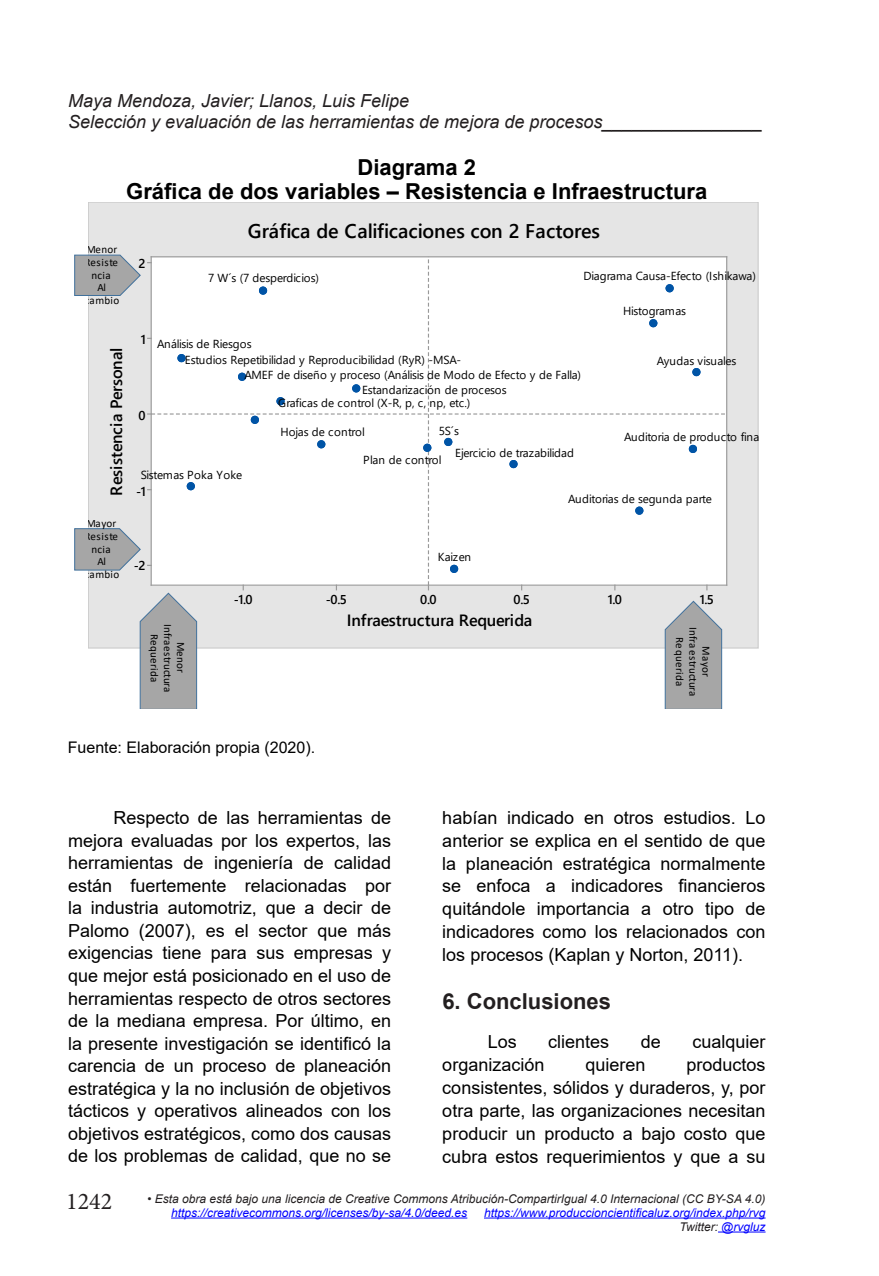
<style>
.page{position:relative;width:879px;height:1276px;background:#fff}
.page>*{position:absolute;margin:0;border:0;box-sizing:border-box;transform-origin:0 0}
.t1{font:24px "Minion Pro";color:#231f20}
.t2{font:700 22px/24px "Arial";color:#000;text-align:center}
.t3{font:700 22px "Arial";color:#231f20}
.t4{font:600 19.8px "Segoe UI";color:#000}
.t5{font:18px/22.6px "Arial";color:#000;text-align:justify}
.t6{font:italic 18px/21.6px "Arial";color:#231f20}
.t7{font:600 16.4px "Segoe UI";letter-spacing:-.01em;color:#000}
.t8{font:600 16.2px "Segoe UI";letter-spacing:-.01em;color:#000}
.t9{font:16px "Arial";color:#000}
.t10{font:600 12.8px "Segoe UI";color:#000}
.t11{font:italic 12px/14px "Arial";color:#00f;text-align:right}
.t12{font:italic 12px "Arial";color:#231f20}
.t13{font:11.6px/12.8px "Segoe UI";letter-spacing:-.01em;color:#000}
.t14{font:11.6px "Segoe UI";letter-spacing:.01em;color:#000}
.t15{font:11.2px/12.8px "Calibri";letter-spacing:.03em;color:#000;text-align:center}
.t16{font:11px/13px "Calibri";letter-spacing:.02em;color:#000;text-align:center}
.s1{color:#231f20}
</style>
<div class="page">
<hr style="left:171px;top:1217px;width:296px;height:1px;background:#00f">
<hr style="left:484px;top:1217px;width:281px;height:1px;background:#00f">
<hr style="left:718px;top:1231px;width:47px;height:1px;background:#00f">
<div style="left:88px;top:202px;width:670px;height:446px;background:#e5e5e5"></div>
<svg style="left:74px;top:254px;width:653px;height:455px"></svg>
<p class="t6" style="left:68px;top:90px;width:696px">Maya Mendoza, Javier; Llanos, Luis Felipe<br>Selección y evaluación de las herramientas de mejora de procesos________________</p>
<p class="t2" style="left:126px;top:155px;width:582px">Diagrama 2<br>Gráfica de dos variables – Resistencia e Infraestructura</p>
<p class="t15" style="left:84px;top:242px;width:37px">Menor<br>Resiste ncia<br>Al cambio</p>
<p class="t7" style="left:101px;top:495px;width:149px;rotate:-90deg">Resistencia Personal</p>
<p class="t15" style="left:84px;top:516px;width:37px">Mayor<br>Resiste ncia<br>Al cambio</p>
<p class="t10" style="left:138px;top:252px;width:9px">2</p>
<p class="t10" style="left:141px;top:327px;width:7px">1</p>
<p class="t10" style="left:138px;top:403px;width:9px">0</p>
<p class="t4" style="left:248px;top:212px;width:354px">Gráfica de Calificaciones con 2 Factores</p>
<p class="t13" style="left:208px;top:271px;width:112px">7 W´s (7 desperdicios)</p>
<p class="t13" style="left:157px;top:336px;width:96px">Análisis de Riesgos</p>
<p class="t13" style="left:583px;top:268px;width:174px">Diagrama Causa-Efecto (Ishikawa)</p>
<p class="t13" style="left:623px;top:303px;width:65px">Histogramas</p>
<p class="t13" style="left:185px;top:352px;width:278px">Estudios Repetibilidad y Reproducibilidad (RyR) -MSA-</p>
<p class="t13" style="left:278px;top:383px;width:230px;text-indent:84px">Estandarización de procesos<br>Graficas de control (X-R, p, c, np, etc.)</p>
<p class="t13" style="left:244px;top:367px;width:338px">AMEF de diseño y proceso (Análisis de Modo de Efecto y de Falla)</p>
<p class="t14" style="left:280px;top:421px;width:86px">Hojas de control</p>
<p class="t13" style="left:439px;top:423px;width:22px">5S´s</p>
<p class="t14" style="left:363px;top:449px;width:80px">Plan de control</p>
<p class="t13" style="left:455px;top:445px;width:120px">Ejercicio de trazabilidad</p>
<p class="t13" style="left:657px;top:353px;width:81px">Ayudas visuales</p>
<p class="t14" style="left:624px;top:426px;width:137px">Auditoria de producto fina</p>
<p class="t13" style="left:141px;top:468px;width:103px">Sistemas Poka Yoke</p>
<p class="t10" style="left:136px;top:479px;width:11px">-1</p>
<p class="t10" style="left:134px;top:553px;width:13px">-2</p>
<p class="t13" style="left:438px;top:549px;width:35px">Kaizen</p>
<p class="t13" style="left:568px;top:491px;width:145px">Auditorias de segunda parte</p>
<p class="t10" style="left:234px;top:587px;width:20px">-1.0</p>
<p class="t10" style="left:326px;top:587px;width:23px">-0.5</p>
<p class="t10" style="left:420px;top:587px;width:18px">0.0</p>
<p class="t10" style="left:513px;top:587px;width:18px">0.5</p>
<p class="t10" style="left:608px;top:587px;width:16px">1.0</p>
<p class="t10" style="left:700px;top:587px;width:16px">1.5</p>
<p class="t8" style="left:347px;top:605px;width:187px">Infraestructura Requerida</p>
<p class="t16" style="left:187px;top:623px;width:70px;rotate:90deg">Menor<br>Infraestructura<br>Requerida</p>
<p class="t16" style="left:713px;top:627px;width:70px;rotate:90deg">Mayor<br>Infraestructura<br>Requerida</p>
<p class="t9" style="left:68px;top:736px;width:249px">Fuente: Elaboración propia (2020).</p>
<p class="t5" style="left:68px;top:806px;width:325px;text-indent:45px">Respecto de las herramientas de mejora evaluadas por los expertos, las herramientas de ingeniería de calidad están fuertemente relacionadas por la industria automotriz, que a decir de Palomo (2007), es el sector que más exigencias tiene para sus empresas y que mejor está posicionado en el uso de herramientas respecto de otros sectores de la mediana empresa. Por último, en la presente investigación se identificó la carencia de un proceso de planeación estratégica y la no inclusión de objetivos tácticos y operativos alineados con los objetivos estratégicos, como dos causas de los problemas de calidad, que no se</p>
<p class="t5" style="left:442px;top:806px;width:325px">habían indicado en otros estudios. Lo anterior se explica en el sentido de que la planeación estratégica normalmente se enfoca a indicadores financieros quitándole importancia a otro tipo de indicadores como los relacionados con los procesos (Kaplan y Norton, 2011).</p>
<p class="t3" style="left:442px;top:985px;width:170px">6. Conclusiones</p>
<p class="t5" style="left:488px;top:1030px;width:31px">Los</p>
<p class="t5" style="left:548px;top:1030px;width:63px">clientes</p>
<p class="t5" style="left:641px;top:1030px;width:22px">de</p>
<p class="t5" style="left:692px;top:1030px;width:75px">cualquier</p>
<p class="t5" style="left:442px;top:1053px;width:104px">organización</p>
<p class="t5" style="left:585px;top:1053px;width:62px">quieren</p>
<p class="t5" style="left:442px;top:1053px;width:325px;text-indent:244px">productos consistentes, sólidos y duraderos, y, por otra parte, las organizaciones necesitan producir un producto a bajo costo que cubra estos requerimientos y que a su</p>
<h1 class="t1" style="left:66px;top:1185px;width:48px">1242</h1>
<p class="t12" style="left:147px;top:1190px;width:620px">• Esta obra está bajo una licencia de Creative Commons Atribución-CompartirIgual 4.0 Internacional (CC BY-SA 4.0)</p>
<p class="t11" style="left:171px;top:1205px;width:298px">https://creativecommons.org/licenses/by-sa/4.0/deed.es</p>
<p class="t11" style="left:484px;top:1205px;width:283px">https://www.produccioncientificaluz.org/index.php/rvg<br><span class="s1">Twitter:</span> @rvgluz</p>
</div>
